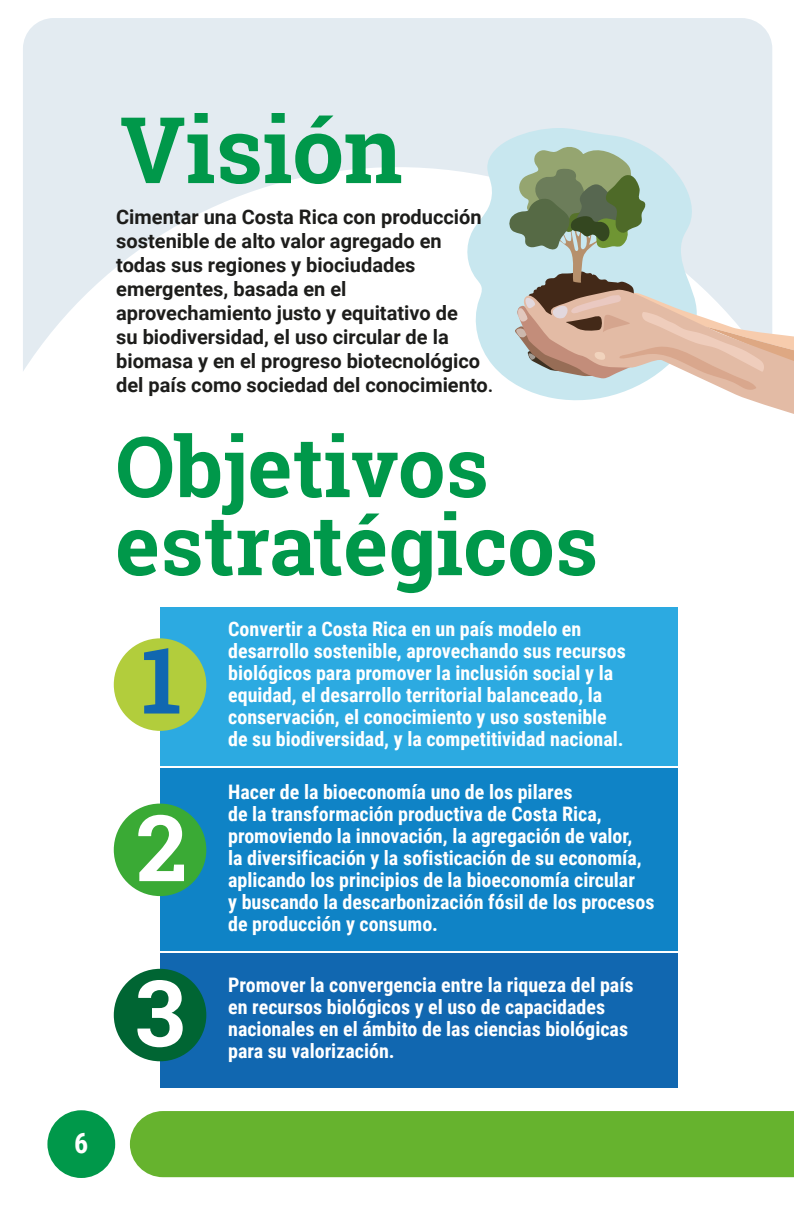
<style>
.page{position:relative;width:794px;height:1224px;background:#fff}
.page>*{position:absolute;margin:0;border:0;box-sizing:border-box;transform-origin:0 0}
.t1{font:700 92px "Roboto Slab";color:#00984a}
.t2{font:700 92px/165.2px "Roboto Slab";color:#fff}
.t3{font:700 92px "Roboto Slab";color:#1167b0}
.t4{font:700 84px/78px "Roboto Slab";color:#00984a}
.t5{font:700 28px "Roboto Condensed";color:#fff}
.t6{font:700 20px/22px "Roboto Condensed";color:#fff}
.t7{font:700 20px/24px "Roboto";color:#1d1d1b}
.s1{font-weight:500}
</style>
<div class="page">
<svg style="left:23px;top:18px;width:749px;height:353px;fill:#e3ebf1"></svg>
<div style="left:160px;top:607px;width:517px;height:158px;background:#2caae1"></div>
<div style="left:160px;top:768px;width:517px;height:183px;background:#0f83c6"></div>
<div style="left:160px;top:953px;width:517px;height:135px;background:#1167b0"></div>
<div style="left:114px;top:638px;width:92px;height:93px;background:#b2cd3c;border-radius:50%"></div>
<div style="left:114px;top:804px;width:92px;height:92px;background:#3aaa35;border-radius:50%"></div>
<div style="left:114px;top:969px;width:92px;height:92px;background:#006533;border-radius:50%"></div>
<div style="left:130px;top:1111px;width:664px;height:66px;background:#66b32e"></div>
<div style="left:47px;top:1110px;width:68px;height:68px;background:#00984a;border-radius:50%"></div>
<svg style="left:464px;top:128px;width:232px;height:251px;fill:#c8e7ef"></svg>
<svg style="left:508px;top:146px;width:286px;height:268px"></svg>
<h3 class="t5" style="left:74px;top:1124px;width:16px">6</h3>
<h1 class="t1" style="left:120px;top:87px;width:284px">Visión</h1>
<p class="t7" style="left:116px;top:204px;width:379px">Cimentar una Costa Rica con producción sostenible de alto valor agregado en todas sus regiones y biociudades emergentes, basada en el aprovechamiento justo y equitativo de<br>su biodiversidad, el uso circular de la biomasa y en el progreso biotecnológico del país como sociedad del conocimiento<span class="s1">.</span></p>
<h2 class="t4" style="left:115px;top:427px;width:484px">Objetivos estratégicos</h2>
<p class="t6" style="left:228px;top:617px;width:399px">Convertir a Costa Rica en un país modelo en desarrollo sostenible, aprovechando sus recursos biológicos para promover la inclusión social y la equidad, el desarrollo territorial balanceado, la conservación, el conocimiento y uso sostenible de su biodiversidad, y la competitividad nacional.</p>
<h1 class="t3" style="left:141px;top:617px;width:42px">1</h1>
<h1 class="t2" style="left:135px;top:764px;width:54px">2<br>3</h1>
<p class="t6" style="left:228px;top:780px;width:428px">Hacer de la bioeconomía uno de los pilares<br>de la transformación productiva de Costa Rica, promoviendo la innovación, la agregación de valor,<br>la diversificación y la sofisticación de su economía, aplicando los principios de la bioeconomía circular<br>y buscando la descarbonización fósil de los procesos de producción y consumo.</p>
<p class="t6" style="left:228px;top:973px;width:407px">Promover la convergencia entre la riqueza del país en recursos biológicos y el uso de capacidades nacionales en el ámbito de las ciencias biológicas para su valorización.</p>
</div>
